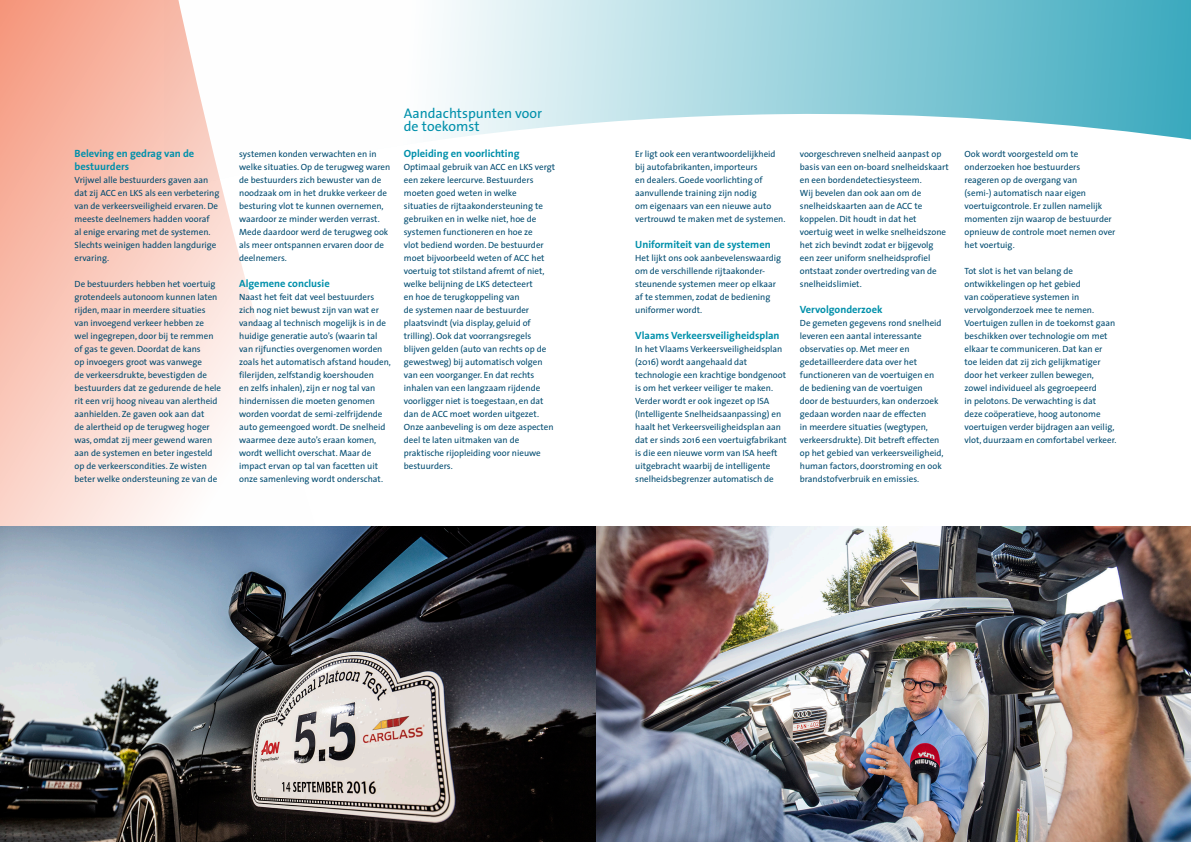
<style>
.page{position:relative;width:1191px;height:842px;background:#fff}
.page>*{position:absolute;margin:0;border:0;box-sizing:border-box;transform-origin:0 0}
.Brochure_Body{font:14px/13px "The Sans";color:#0090ab}
.Brochure_Body-2{font:700 10.5px/13px "The Sans";color:#0090ab}
.Brochure_Body-3{font:9px/13px "The Sans";color:#004b70}
</style>
<div class="page">
<svg style="left:597px;top:0;width:594px;height:112px;background:#84c9d6"></svg>
<svg style="left:597px;top:112px;width:594px;height:28px"></svg>
<svg style="left:0;top:0;width:597px;height:526px"></svg>
<img style="left:0;top:526px;width:1191px;height:316px">
<p class="Brochure_Body-2" style="left:75px;top:146px;width:121px">Beleving en gedrag van de bestuurders</p>
<p class="Brochure_Body-3" style="left:75px;top:173px;width:146px">Vrijwel alle bestuurders gaven aan dat zij ACC en LKS als een verbetering van de verkeersveiligheid ervaren. De meeste deelnemers hadden vooraf<br>al enige ervaring met de systemen.<br>Slechts weinigen hadden langdurige ervaring.</p>
<p class="Brochure_Body-3" style="left:75px;top:277px;width:148px">De bestuurders hebben het voertuig grotendeels autonoom kunnen laten rijden, maar in meerdere situaties van invoegend verkeer hebben ze<br>wel ingegrepen, door bij te remmen of gas te geven. Doordat de kans<br>op invoegers groot was vanwege<br>de verkeersdrukte, bevestigden de bestuurders dat ze gedurende de hele rit een vrij hoog niveau van alertheid aanhielden. Ze gaven ook aan dat<br>de alertheid op de terugweg hoger was, omdat zij meer gewend waren aan de systemen en beter ingesteld op de verkeerscondities. Ze wisten beter welke ondersteuning ze van de</p>
<p class="Brochure_Body-3" style="left:239px;top:147px;width:153px">systemen konden verwachten en in welke situaties. Op de terugweg waren de bestuurders zich bewuster van de noodzaak om in het drukke verkeer de besturing vlot te kunnen overnemen, waardoor ze minder werden verrast.<br>Mede daardoor werd de terugweg ook als meer ontspannen ervaren door de deelnemers.</p>
<p class="Brochure_Body-2" style="left:239px;top:276px;width:92px">Algemene conclusie</p>
<p class="Brochure_Body-3" style="left:239px;top:290px;width:153px">Naast het feit dat veel bestuurders zich nog niet bewust zijn van wat er vandaag al technisch mogelijk is in de huidige generatie auto’s (waarin tal van rijfuncties overgenomen worden zoals het automatisch afstand houden, filerijden, zelfstandig koershouden<br>en zelfs inhalen), zijn er nog tal van hindernissen die moeten genomen worden voordat de semi-zelfrijdende auto gemeengoed wordt. De snelheid waarmee deze auto’s eraan komen, wordt wellicht overschat. Maar de impact ervan op tal van facetten uit onze samenleving wordt onderschat.</p>
<p class="Brochure_Body" style="left:404px;top:106px;width:140px">Aandachtspunten voor de toekomst</p>
<p class="Brochure_Body-2" style="left:404px;top:146px;width:117px">Opleiding en voorlichting</p>
<p class="Brochure_Body-3" style="left:404px;top:160px;width:153px">Optimaal gebruik van ACC en LKS vergt een zekere leercurve. Bestuurders moeten goed weten in welke<br>situaties de rijtaakondersteuning te gebruiken en in welke niet, hoe de systemen functioneren en hoe ze<br>vlot bediend worden. De bestuurder moet bijvoorbeeld weten of ACC het voertuig tot stilstand afremt of niet, welke belijning de LKS detecteert<br>en hoe de terugkoppeling van<br>de systemen naar de bestuurder plaatsvindt (via display, geluid of trilling). Ook dat voorrangsregels blijven gelden (auto van rechts op de gewestweg) bij automatisch volgen van een voorganger. En dat rechts inhalen van een langzaam rijdende voorligger niet is toegestaan, en dat dan de ACC moet worden uitgezet.<br>Onze aanbeveling is om deze aspecten deel te laten uitmaken van de praktische rijopleiding voor nieuwe bestuurders.</p>
<p class="Brochure_Body-3" style="left:635px;top:147px;width:152px">Er ligt ook een verantwoordelijkheid bij autofabrikanten, importeurs<br>en dealers. Goede voorlichting of aanvullende training zijn nodig<br>om eigenaars van een nieuwe auto vertrouwd te maken met de systemen.</p>
<p class="Brochure_Body-2" style="left:635px;top:237px;width:137px">Uniformiteit van de systemen</p>
<p class="Brochure_Body-3" style="left:635px;top:251px;width:147px">Het lijkt ons ook aanbevelenswaardig om de verschillende rijtaakonder&shy;steunende systemen meer op elkaar af te stemmen, zodat de bediening uniformer wordt.</p>
<p class="Brochure_Body-2" style="left:635px;top:328px;width:146px">Vlaams Verkeersveiligheidsplan</p>
<p class="Brochure_Body-3" style="left:635px;top:342px;width:153px">In het Vlaams Verkeersveiligheidsplan (2016) wordt aangehaald dat technologie een krachtige bondgenoot is om het verkeer veiliger te maken.<br>Verder wordt er ook ingezet op ISA (Intelligente Snelheidsaanpassing) en haalt het Verkeersveiligheidsplan aan dat er sinds 2016 een voertuigfabrikant is die een nieuwe vorm van ISA heeft uitgebracht waarbij de intelligente snelheidsbegrenzer automatisch de</p>
<p class="Brochure_Body-3" style="left:800px;top:147px;width:150px">voorgeschreven snelheid aanpast op basis van een on-board snelheidskaart en een bordendetectiesysteem.<br>Wij bevelen dan ook aan om de snelheidskaarten aan de ACC te koppelen. Dit houdt in dat het voertuig weet in welke snelheidszone het zich bevindt zodat er bijgevolg een zeer uniform snelheidsprofiel ontstaat zonder overtreding van de snelheidslimiet.</p>
<p class="Brochure_Body-2" style="left:800px;top:302px;width:84px">Vervolgonderzoek</p>
<p class="Brochure_Body-3" style="left:800px;top:316px;width:145px">De gemeten gegevens rond snelheid leveren een aantal interessante observaties op. Met meer en gedetailleerdere data over het functioneren van de voertuigen en de bediening van de voertuigen<br>door de bestuurders, kan onderzoek gedaan worden naar de effecten<br>in meerdere situaties (wegtypen, verkeersdrukte). Dit betreft effecten op het gebied van verkeersveiligheid, human factors, doorstroming en ook brandstofverbruik en emissies.</p>
<p class="Brochure_Body-3" style="left:964px;top:147px;width:152px">Ook wordt voorgesteld om te onderzoeken hoe bestuurders reageren op de overgang van<br>(semi-) automatisch naar eigen voertuigcontrole. Er zullen namelijk momenten zijn waarop de bestuurder opnieuw de controle moet nemen over het voertuig.</p>
<p class="Brochure_Body-3" style="left:964px;top:264px;width:153px">Tot slot is het van belang de ontwikkelingen op het gebied<br>van coöperatieve systemen in vervolgonderzoek mee te nemen.<br>Voertuigen zullen in de toekomst gaan beschikken over technologie om met elkaar te communiceren. Dat kan er toe leiden dat zij zich gelijkmatiger door het verkeer zullen bewegen, zowel individueel als gegroepeerd<br>in pelotons. De verwachting is dat deze coöperatieve, hoog autonome voertuigen verder bijdragen aan veilig, vlot, duurzaam en comfortabel verkeer.</p>
</div>
